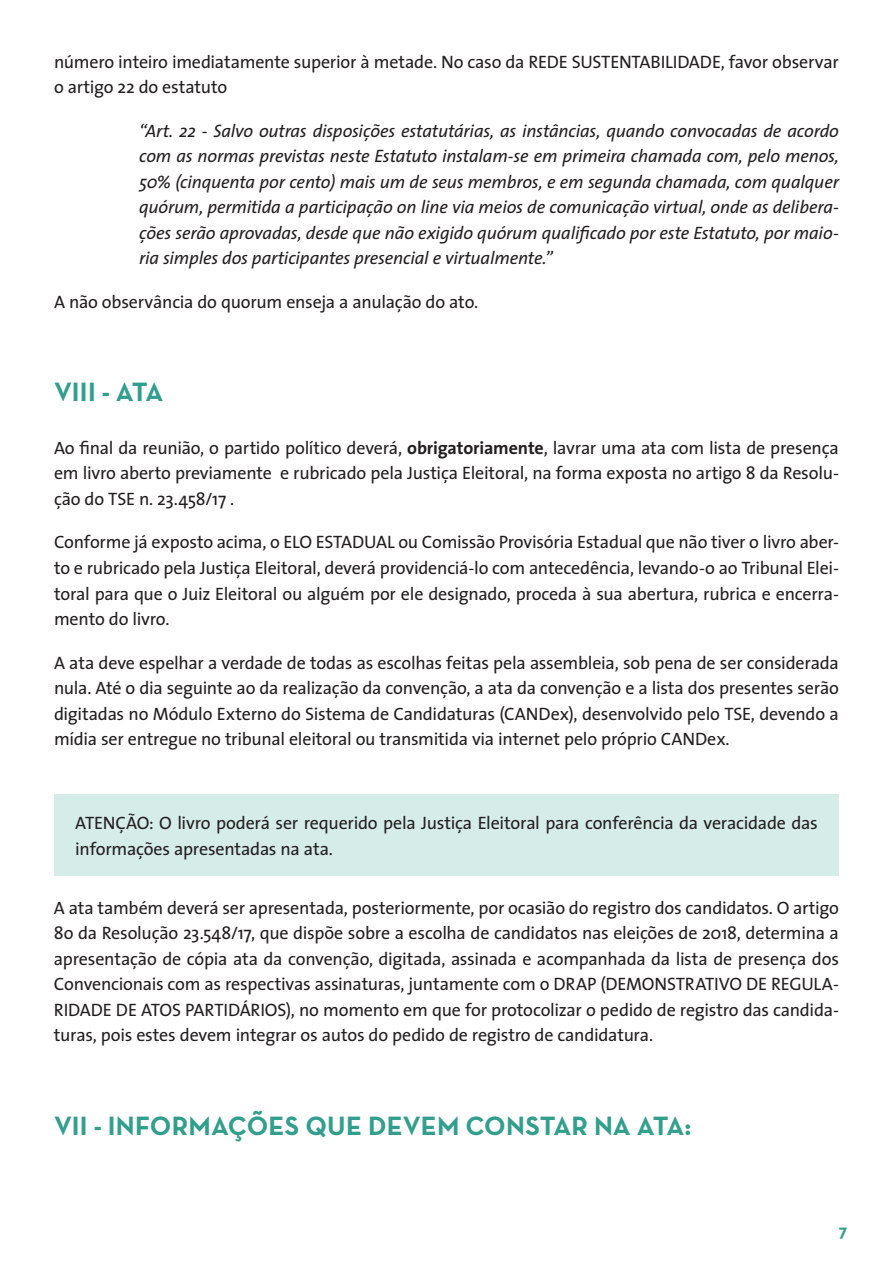
<style>
.page{position:relative;width:893px;height:1263px;background:#fff}
.page>*{position:absolute;margin:0;border:0;box-sizing:border-box;transform-origin:0 0}
.t1{font:700 27px "Neutra Text";color:#329f8d}
.t2{font:18px/25.5px "The Sans";letter-spacing:-.015em;color:#231f20;text-align:justify}
.t3{font:italic 18px/25.5px "The Sans";letter-spacing:-.01em;color:#231f20;text-align:justify}
.t4{font:700 18px "Neutra Text";color:#319e8d}
.s1{font-weight:700}
</style>
<div class="page">
<div style="left:54px;top:794px;width:785px;height:82px;background:#d5ece9"></div>
<p class="t2" style="left:54px;top:48px;width:786px">número inteiro imediatamente superior à metade. No caso da REDE SUSTENTABILIDADE, favor observar o artigo 22 do estatuto</p>
<p class="t3" style="left:139px;top:117px;width:701px">“Art. 22 - Salvo outras disposições estatutárias, as instâncias, quando convocadas de acordo com as normas previstas neste Estatuto instalam-se em primeira chamada com, pelo menos, 50% (cinquenta por cento) mais um de seus membros, e em segunda chamada, com qualquer quórum, permitida a participação on line via meios de comunicação virtual, onde as delibera&shy;ções serão aprovadas, desde que não exigido quórum qualificado por este Estatuto, por maio&shy;ria simples dos participantes presencial e virtualmente.”</p>
<p class="t2" style="left:54px;top:288px;width:426px">A não observância do quorum enseja a anulação do ato.</p>
<h1 class="t1" style="left:54px;top:375px;width:111px">VIII - ATA</h1>
<p class="t2" style="left:54px;top:435px;width:786px">Ao final da reunião, o partido político deverá, <span class="s1">obrigatoriamente</span>, lavrar uma ata com lista de presença em livro aberto previamente e rubricado pela Justiça Eleitoral, na forma exposta no artigo 8 da Resolu&shy;ção do TSE n. 23.458/17 .</p>
<p class="t2" style="left:54px;top:529px;width:786px">Conforme já exposto acima, o ELO ESTADUAL ou Comissão Provisória Estadual que não tiver o livro aber&shy;to e rubricado pela Justiça Eleitoral, deverá providenciá-lo com antecedência, levando-o ao Tribunal Elei&shy;toral para que o Juiz Eleitoral ou alguém por ele designado, proceda à sua abertura, rubrica e encerra&shy;mento do livro.</p>
<p class="t2" style="left:54px;top:649px;width:786px">A ata deve espelhar a verdade de todas as escolhas feitas pela assembleia, sob pena de ser considerada nula. Até o dia seguinte ao da realização da convenção, a ata da convenção e a lista dos presentes serão digitadas no Módulo Externo do Sistema de Candidaturas (CANDex), desenvolvido pelo TSE, devendo a mídia ser entregue no tribunal eleitoral ou transmitida via internet pelo próprio CANDex.</p>
<p class="t2" style="left:75px;top:810px;width:744px">ATENÇÃO: O livro poderá ser requerido pela Justiça Eleitoral para conferência da veracidade das informações apresentadas na ata.</p>
<p class="t2" style="left:54px;top:894px;width:787px">A ata também deverá ser apresentada, posteriormente, por ocasião do registro dos candidatos. O artigo 8o da Resolução 23.548/17, que dispõe sobre a escolha de candidatos nas eleições de 2018, determina a apresentação de cópia ata da convenção, digitada, assinada e acompanhada da lista de presença dos Convencionais com as respectivas assinaturas, juntamente com o DRAP (DEMONSTRATIVO DE REGULA-RIDADE DE ATOS PARTIDÁRIOS), no momento em que for protocolizar o pedido de registro das candida&shy;turas, pois estes devem integrar os autos do pedido de registro de candidatura.</p>
<h1 class="t1" style="left:54px;top:1109px;width:639px">VII - INFORMAÇÕES QUE DEVEM CONSTAR NA ATA:</h1>
<p class="t4" style="left:839px;top:1219px;width:10px">7</p>
</div>
